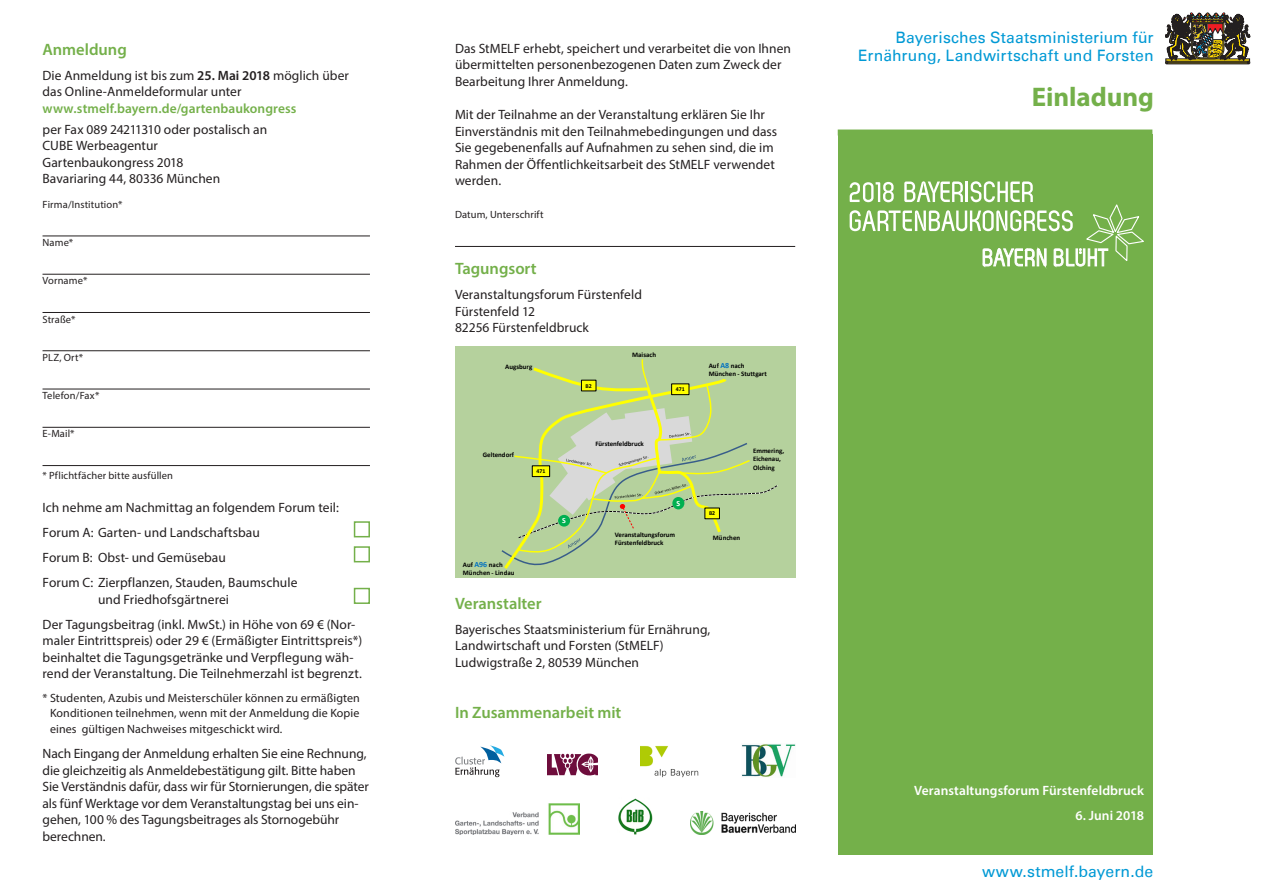
<style>
.page{position:relative;width:1263px;height:893px;background:#fff}
.page>*{position:absolute;margin:0;border:0;box-sizing:border-box;transform-origin:0 0}
.t1{font:700 27px "Myriad Pro";letter-spacing:-.005em;color:#74b04a}
.t2{font:600 16.5px "Myriad Pro";letter-spacing:-.005em;color:#74b04a}
.t3{font:15.75px/18px "Univers";letter-spacing:.005em;color:#0099d5;text-align:right}
.t4{font:13.5px/16.5px "Myriad Pro";color:#231f20}
.t5{font:600 13.5px "Myriad Pro";letter-spacing:.005em;color:#fff}
.t6{font:600 13.5px "Myriad Pro";letter-spacing:.005em;color:#74b04a}
.t7{font:12px/15px "Myriad Pro";letter-spacing:.01em;color:#231f20;text-align:center}
.t8{font:10.5px "Myriad Pro";letter-spacing:.015em;color:#231f20}
.t9{font:700 7.95px "Calibri";color:#fff}
.t10{font:700 6.9px/8.2px "Calibri";color:#000}
.t11{font:700 6px "Calibri";letter-spacing:.005em;color:#000}
.s1{font-weight:600}
.s2{font-size:7.95px;color:#0070c0}
</style>
<div class="page">
<hr style="left:43px;top:236px;width:327px;height:1px;background:#231f20">
<hr style="left:43px;top:274px;width:327px;height:1px;background:#231f20">
<hr style="left:43px;top:312px;width:327px;height:1px;background:#231f20">
<hr style="left:43px;top:350px;width:327px;height:1px;background:#231f20">
<hr style="left:43px;top:389px;width:327px;height:1px;background:#231f20">
<hr style="left:43px;top:427px;width:327px;height:1px;background:#231f20">
<hr style="left:43px;top:465px;width:327px;height:1px;background:#231f20">
<div style="left:354px;top:521px;width:16px;height:16px;border:2px solid #74b04a"></div>
<div style="left:354px;top:546px;width:16px;height:16px;border:2px solid #74b04a"></div>
<div style="left:354px;top:588px;width:16px;height:16px;border:2px solid #74b04a"></div>
<hr style="left:455px;top:246px;width:340px;height:1px;background:#231f20">
<div style="left:455px;top:347px;width:340px;height:231px;background:#b5d19d"></div>
<svg style="left:501px;top:359px;width:277px;height:210px"></svg>
<div style="left:838px;top:134px;width:314px;height:720px;background:#74b04a"></div>
<svg style="left:1165px;top:13px;width:85px;height:51px"></svg>
<div style="left:838px;top:130px;width:314px;height:6px;background:#74b04a"></div>
<svg style="left:850px;top:181px;width:294px;height:85px"></svg>
<svg style="left:455px;top:745px;width:49px;height:32px"></svg>
<svg style="left:547px;top:754px;width:50px;height:21px"></svg>
<img style="left:640px;top:745px;width:58px;height:33px">
<img style="left:741px;top:744px;width:54px;height:33px">
<img style="left:618px;top:798px;width:34px;height:37px">
<img style="left:455px;top:803px;width:124px;height:32px">
<img style="left:691px;top:812px;width:104px;height:23px">
<p class="t2" style="left:43px;top:39px;width:86px">Anmeldung</p>
<p class="t4" style="left:43px;top:67px;width:308px">Die Anmeldung ist bis zum <span class="s1">25. Mai 2018</span> möglich über das Online-Anmeldeformular unter</p>
<p class="t6" style="left:43px;top:100px;width:255px">www.stmelf.bayern.de/gartenbaukongress</p>
<p class="t4" style="left:43px;top:121px;width:226px">per Fax 089 24211310 oder postalisch an<br>CUBE Werbeagentur<br>Gartenbaukongress 2018<br>Bavariaring 44, 80336 München</p>
<p class="t8" style="left:43px;top:198px;width:82px">Firma/Institution*</p>
<p class="t8" style="left:43px;top:236px;width:32px">Name*</p>
<p class="t8" style="left:43px;top:274px;width:46px">Vorname*</p>
<p class="t8" style="left:43px;top:312px;width:35px">Straße*</p>
<p class="t8" style="left:43px;top:351px;width:42px">PLZ, Ort*</p>
<p class="t8" style="left:43px;top:389px;width:58px">Telefon/Fax*</p>
<p class="t8" style="left:43px;top:427px;width:34px">E-Mail*</p>
<p class="t8" style="left:43px;top:469px;width:132px">* Pflichtfächer bitte ausfüllen</p>
<p class="t4" style="left:43px;top:495px;width:298px;line-height:25px">Ich nehme am Nachmittag an folgendem Forum teil:<br>Forum A: Garten- und Landschaftsbau<br>Forum B: Obst- und Gemüsebau<br>Forum C: Zierpflanzen, Stauden, Baumschule</p>
<p class="t4" style="left:43px;top:587px;width:314px;line-height:25px;text-indent:55px">und Friedhofsgärtnerei<br>Der Tagungsbeitrag (inkl. MwSt.) in Höhe von 69 € (Nor-</p>
<p class="t4" style="left:43px;top:632px;width:321px">maler Eintrittspreis) oder 29 € (Ermäßigter Eintrittspreis*) beinhaltet die Tagungsgetränke und Verpflegung wäh&shy;rend der Veranstaltung. Die Teilnehmerzahl ist begrenzt.</p>
<p class="t7" style="left:43px;top:690px;width:319px">* Studenten, Azubis und Meisterschüler können zu ermäßigten<br>Konditionen teilnehmen, wenn mit der Anmeldung die Kopie</p>
<p class="t7" style="left:50px;top:722px;width:234px">eines gültigen Nachweises mitgeschickt wird.</p>
<p class="t4" style="left:43px;top:745px;width:328px">Nach Eingang der Anmeldung erhalten Sie eine Rechnung, die gleichzeitig als Anmeldebestätigung gilt. Bitte haben Sie Verständnis dafür, dass wir für Stornierungen, die später als fünf Werktage vor dem Veranstaltungstag bei uns ein&shy;gehen, 100 % des Tagungsbeitrages als Stornogebühr berechnen.</p>
<p class="t4" style="left:455px;top:40px;width:338px">Das StMELF erhebt, speichert und verarbeitet die von Ihnen übermittelten personenbezogenen Daten zum Zweck der<br>Bearbeitung Ihrer Anmeldung.</p>
<p class="t4" style="left:455px;top:106px;width:324px">Mit der Teilnahme an der Veranstaltung erklären Sie Ihr Einverständnis mit den Teilnahmebedingungen und dass Sie gegebenenfalls auf Aufnahmen zu sehen sind, die im Rahmen der Öffentlichkeitsarbeit des StMELF verwendet werden.</p>
<p class="t8" style="left:455px;top:208px;width:90px">Datum, Unterschrift</p>
<p class="t2" style="left:455px;top:258px;width:83px">Tagungsort</p>
<p class="t4" style="left:455px;top:286px;width:188px">Veranstaltungsforum Fürstenfeld<br>Fürstenfeld 12<br>82256 Fürstenfeldbruck</p>
<p class="t10" style="left:505px;top:362px;width:29px">Augsburg</p>
<p class="t10" style="left:632px;top:351px;width:26px">Maisach</p>
<p class="t11" style="left:585px;top:382px;width:8px">B2</p>
<p class="t11" style="left:676px;top:385px;width:11px">471</p>
<p class="t10" style="left:483px;top:450px;width:33px">Geltendorf</p>
<p class="t11" style="left:536px;top:467px;width:11px">471</p>
<p class="t9" style="left:562px;top:516px;width:5px">S</p>
<p class="t10" style="left:595px;top:440px;width:50px">Fürstenfeldbruck</p>
<p class="t9" style="left:676px;top:498px;width:5px">S</p>
<p class="t10" style="left:463px;top:560px;width:53px">Auf <span class="s2">A96</span> nach<br>München - Lindau</p>
<p class="t10" style="left:615px;top:530px;width:62px">Veranstaltungsforum<br>Fürstenfeldbruck</p>
<p class="t10" style="left:709px;top:361px;width:60px">Auf <span class="s2">A8</span> nach<br>München - Stuttgart</p>
<p class="t10" style="left:753px;top:447px;width:33px">Emmering,<br>Eichenau,<br>Olching</p>
<p class="t11" style="left:709px;top:509px;width:8px">B2</p>
<p class="t10" style="left:713px;top:534px;width:29px">München</p>
<p class="t2" style="left:455px;top:592px;width:88px">Veranstalter</p>
<p class="t4" style="left:455px;top:621px;width:257px">Bayerisches Staatsministerium für Ernährung,<br>Landwirtschaft und Forsten (StMELF)<br>Ludwigstraße 2, 80539 München</p>
<p class="t2" style="left:455px;top:702px;width:168px">In Zusammenarbeit mit</p>
<p class="t3" style="left:858px;top:29px;width:297px">Bayerisches Staatsministerium für<br>Ernährung, Landwirtschaft und Forsten</p>
<h1 class="t1" style="left:1032px;top:79px;width:124px">Einladung</h1>
<p class="t5" style="left:914px;top:782px;width:231px">Veranstaltungsforum Fürstenfeldbruck</p>
<p class="t5" style="left:1075px;top:807px;width:70px">6. Juni 2018</p>
<p class="t3" style="left:982px;top:863px;width:173px">www.stmelf.bayern.de</p>
</div>
